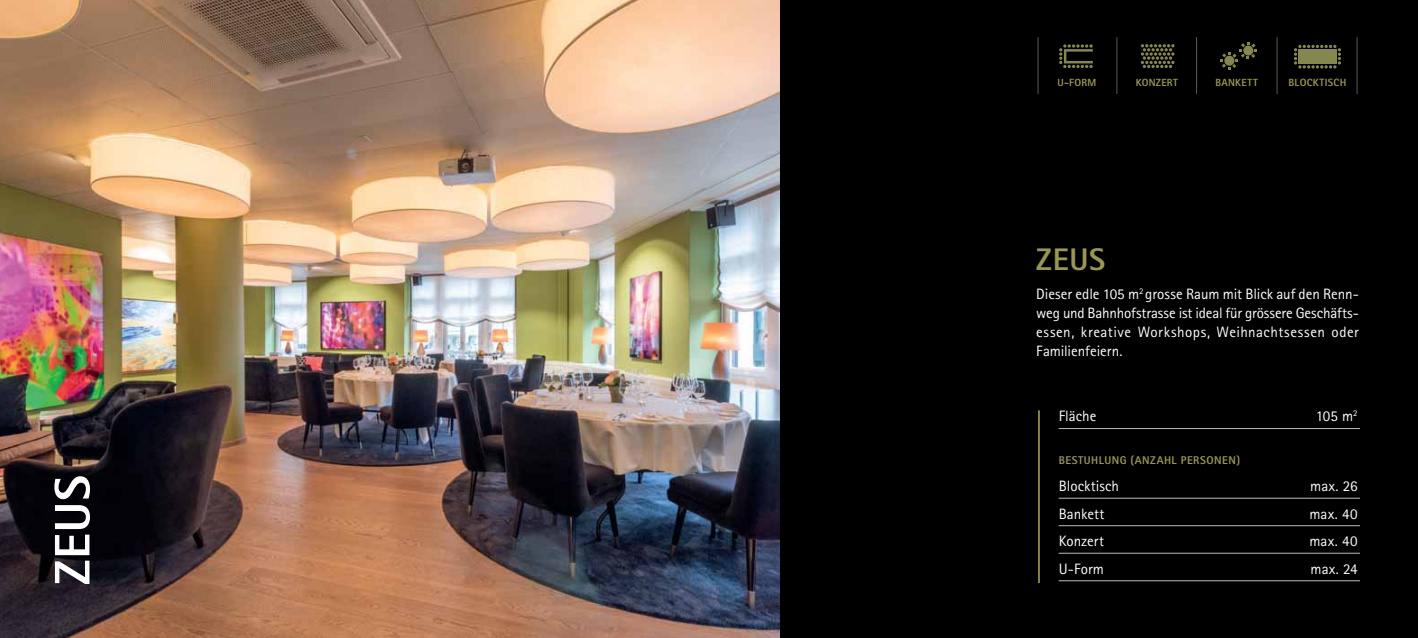
<style>
.page{position:relative;width:1418px;height:638px;background:#fff}
.page>*{position:absolute;margin:0;border:0;box-sizing:border-box;transform-origin:0 0}
.t1{font:800 50px "Rotis Sans Serif Std";color:#fff}
.t2{font:800 31.25px "Rotis Sans Serif Std";color:#999656}
.t3{font:15px/19px "Rotis Sans Serif Std";letter-spacing:.01em;color:#fff;text-align:justify}
.t4{font:800 11.25px "Rotis Sans Serif Std";letter-spacing:.045em;color:#999656}
.t5{font:800 10.5px "Rotis Sans Serif Std";letter-spacing:.03em;color:#999656}
.t6{font:800 10.38px "Rotis Sans Serif Std";letter-spacing:.025em;color:#999656}
</style>
<div class="page">
<div style="left:780px;top:0;width:637px;height:638px;background:#000"></div>
<img style="left:0;top:0;width:780px;height:638px">
<svg style="left:1059px;top:44px;width:33px;height:24px"></svg>
<svg style="left:1140px;top:44px;width:34px;height:24px"></svg>
<svg style="left:1220px;top:42px;width:36px;height:27px"></svg>
<svg style="left:1294px;top:45px;width:46px;height:24px"></svg>
<div style="left:1298px;top:49px;width:38px;height:15px;background:#868651"></div>
<hr style="left:1037px;top:37px;width:1px;height:57px;background:#58595b">
<hr style="left:1116px;top:37px;width:1px;height:57px;background:#58595b">
<hr style="left:1196px;top:37px;width:1px;height:57px;background:#58595b">
<hr style="left:1276px;top:37px;width:1px;height:57px;background:#58595b">
<hr style="left:1356px;top:37px;width:1px;height:57px;background:#58595b">
<hr style="left:1058px;top:428px;width:301px;height:1px;background:#bbbdc0">
<hr style="left:1058px;top:498px;width:301px;height:1px;background:#bbbdc0">
<hr style="left:1058px;top:525px;width:301px;height:1px;background:#bbbdc0">
<hr style="left:1058px;top:553px;width:301px;height:1px;background:#bbbdc0">
<hr style="left:1058px;top:580px;width:301px;height:1px;background:#bbbdc0">
<hr style="left:1038px;top:410px;width:1px;height:173px;background:#999656">
<h1 class="t1" style="left:43px;top:585px;width:111px;rotate:-90deg">ZEUS</h1>
<p class="t6" style="left:1057px;top:76px;width:41px">U-FORM</p>
<p class="t6" style="left:1135px;top:76px;width:44px">KONZERT</p>
<p class="t6" style="left:1215px;top:76px;width:44px">BANKETT</p>
<p class="t5" style="left:1288px;top:76px;width:59px">BLOCKTISCH</p>
<h2 class="t2" style="left:1036px;top:241px;width:71px">ZEUS</h2>
<p class="t3" style="left:1036px;top:286px;width:324px">Dieser edle 105 m<sup>2</sup> grosse Raum mit Blick auf den Renn&shy;weg und Bahnhofstrasse ist ideal für grössere Geschäfts&shy;essen, kreative Workshops, Weihnachts essen oder Familienfeiern.</p>
<p class="t3" style="left:1058px;top:408px;width:39px">Fläche</p>
<p class="t3" style="left:1315px;top:408px;width:43px">105 m<sup>2</sup></p>
<p class="t4" style="left:1058px;top:453px;width:183px">BESTUHLUNG (ANZAHL PERSONEN)</p>
<p class="t3" style="left:1058px;top:478px;width:62px">Blocktisch</p>
<p class="t3" style="left:1310px;top:478px;width:49px">max. 26</p>
<p class="t3" style="left:1058px;top:505px;width:47px">Bankett</p>
<p class="t3" style="left:1309px;top:505px;width:50px">max. 40</p>
<p class="t3" style="left:1058px;top:533px;width:47px">Konzert</p>
<p class="t3" style="left:1309px;top:533px;width:50px">max. 40</p>
<p class="t3" style="left:1058px;top:560px;width:47px">U-Form</p>
<p class="t3" style="left:1310px;top:560px;width:49px">max. 24</p>
</div>
